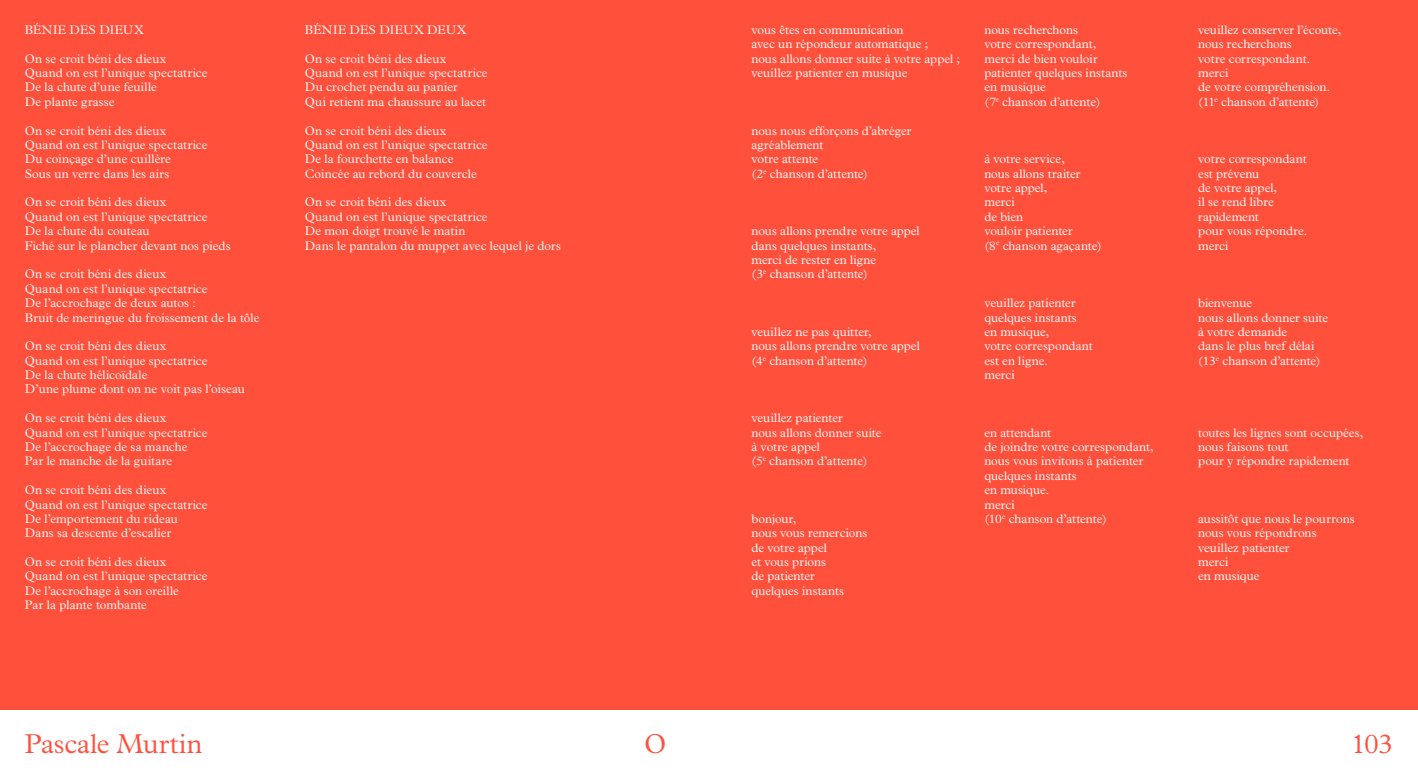
<style>
.page{position:relative;width:1418px;height:780px;background:#fff}
.page>*{position:absolute;margin:0;border:0;box-sizing:border-box;transform-origin:0 0}
.t1{font:300 27.5px "Plantin";letter-spacing:-.01em;color:#ff503c}
.t2{font:300 12.5px/14.4px "Plantin";color:#fff}
.t3{font:300 12.5px "Plantin";letter-spacing:.03em;color:#fff}
</style>
<div class="page">
<div style="left:0;top:0;width:1417px;height:709px;background:#ff503c"></div>
<p class="t3" style="left:25px;top:22px;width:120px">BÉNIE DES DIEUX</p>
<p class="t2" style="left:25px;top:51px;width:184px">On se croit béni des dieux<br>Quand on est l’unique spectatrice<br>De la chute d’une feuille<br>De plante grasse</p>
<p class="t2" style="left:25px;top:123px;width:184px">On se croit béni des dieux<br>Quand on est l’unique spectatrice<br>Du coinçage d’une cuillère<br>Sous un verre dans les airs</p>
<p class="t2" style="left:25px;top:195px;width:207px">On se croit béni des dieux<br>Quand on est l’unique spectatrice<br>De la chute du couteau<br>Fiché sur le plancher devant nos pieds</p>
<p class="t2" style="left:25px;top:267px;width:236px">On se croit béni des dieux<br>Quand on est l’unique spectatrice<br>De l’accrochage de deux autos :<br>Bruit de meringue du froissement de la tôle</p>
<p class="t2" style="left:25px;top:339px;width:222px">On se croit béni des dieux<br>Quand on est l’unique spectatrice<br>De la chute hélicoïdale<br>D’une plume dont on ne voit pas l’oiseau</p>
<p class="t2" style="left:25px;top:411px;width:184px">On se croit béni des dieux<br>Quand on est l’unique spectatrice<br>De l’accrochage de sa manche<br>Par le manche de la guitare</p>
<p class="t2" style="left:25px;top:483px;width:184px">On se croit béni des dieux<br>Quand on est l’unique spectatrice<br>De l’emportement du rideau<br>Dans sa descente d’escalier</p>
<p class="t2" style="left:25px;top:554px;width:184px">On se croit béni des dieux<br>Quand on est l’unique spectatrice<br>De l’accrochage à son oreille<br>Par la plante tombante</p>
<p class="t3" style="left:305px;top:22px;width:163px">BÉNIE DES DIEUX DEUX</p>
<p class="t2" style="left:305px;top:51px;width:184px">On se croit béni des dieux<br>Quand on est l’unique spectatrice<br>Du crochet pendu au panier<br>Qui retient ma chaussure au lacet</p>
<p class="t2" style="left:305px;top:123px;width:184px">On se croit béni des dieux<br>Quand on est l’unique spectatrice<br>De la fourchette en balance<br>Coincée au rebord du couvercle</p>
<p class="t2" style="left:305px;top:195px;width:258px">On se croit béni des dieux<br>Quand on est l’unique spectatrice<br>De mon doigt trouvé le matin<br>Dans le pantalon du muppet avec lequel je dors</p>
<p class="t2" style="left:751px;top:23px;width:210px">vous êtes en communication<br>avec un répondeur automatique ;<br>nous allons donner suite à votre appel ; veuillez patienter en musique</p>
<p class="t2" style="left:751px;top:123px;width:162px">nous nous efforçons d’abréger agréablement<br>votre attente<br>(2<sup>e</sup> chanson d’attente)</p>
<p class="t2" style="left:751px;top:224px;width:170px">nous allons prendre votre appel dans quelques instants,<br>merci de rester en ligne<br>(3<sup>e</sup> chanson d’attente)</p>
<p class="t2" style="left:751px;top:324px;width:170px">veuillez ne pas quitter,<br>nous allons prendre votre appel (4<sup>e</sup> chanson d’attente)</p>
<p class="t2" style="left:751px;top:411px;width:131px">veuillez patienter<br>nous allons donner suite à votre appel<br>(5<sup>e</sup> chanson d’attente)</p>
<p class="t2" style="left:751px;top:511px;width:117px">bonjour,<br>nous vous remercions de votre appel<br>et vous prions<br>de patienter<br>quelques instants</p>
<p class="t2" style="left:984px;top:23px;width:145px">nous recherchons<br>votre correspondant, merci de bien vouloir patienter quelques instants en musique<br>(7<sup>e</sup> chanson d’attente)</p>
<p class="t2" style="left:984px;top:152px;width:119px">à votre service,<br>nous allons traiter votre appel,<br>merci<br>de bien<br>vouloir patienter<br>(8<sup>e</sup> chanson agaçante)</p>
<p class="t2" style="left:984px;top:296px;width:110px">veuillez patienter quelques instants en musique,<br>votre correspondant est en ligne.<br>merci</p>
<p class="t2" style="left:984px;top:425px;width:171px">en attendant<br>de joindre votre correspondant, nous vous invitons à patienter quelques instants<br>en musique.<br>merci<br>(10<sup>e</sup> chanson d’attente)</p>
<p class="t2" style="left:1198px;top:23px;width:145px">veuillez conserver l’écoute, nous recherchons<br>votre correspondant. merci<br>de votre compréhension. (11<sup>e</sup> chanson d’attente)</p>
<p class="t2" style="left:1198px;top:152px;width:111px">votre correspondant est prévenu<br>de votre appel,<br>il se rend libre rapidement<br>pour vous répondre. merci</p>
<p class="t2" style="left:1198px;top:296px;width:131px">bienvenue<br>nous allons donner suite à votre demande<br>dans le plus bref délai (13<sup>e</sup> chanson d’attente)</p>
<p class="t2" style="left:1198px;top:425px;width:166px">toutes les lignes sont occupées, nous faisons tout<br>pour y répondre rapidement</p>
<p class="t2" style="left:1198px;top:511px;width:158px">aussitôt que nous le pourrons nous vous répondrons veuillez patienter<br>merci<br>en musique</p>
<h1 class="t1" style="left:25px;top:728px;width:179px">Pascale Murtin</h1>
<h1 class="t1" style="left:1350px;top:728px;width:44px">103</h1>
<h1 class="t1" style="left:644px;top:728px;width:24px">O</h1>
</div>
